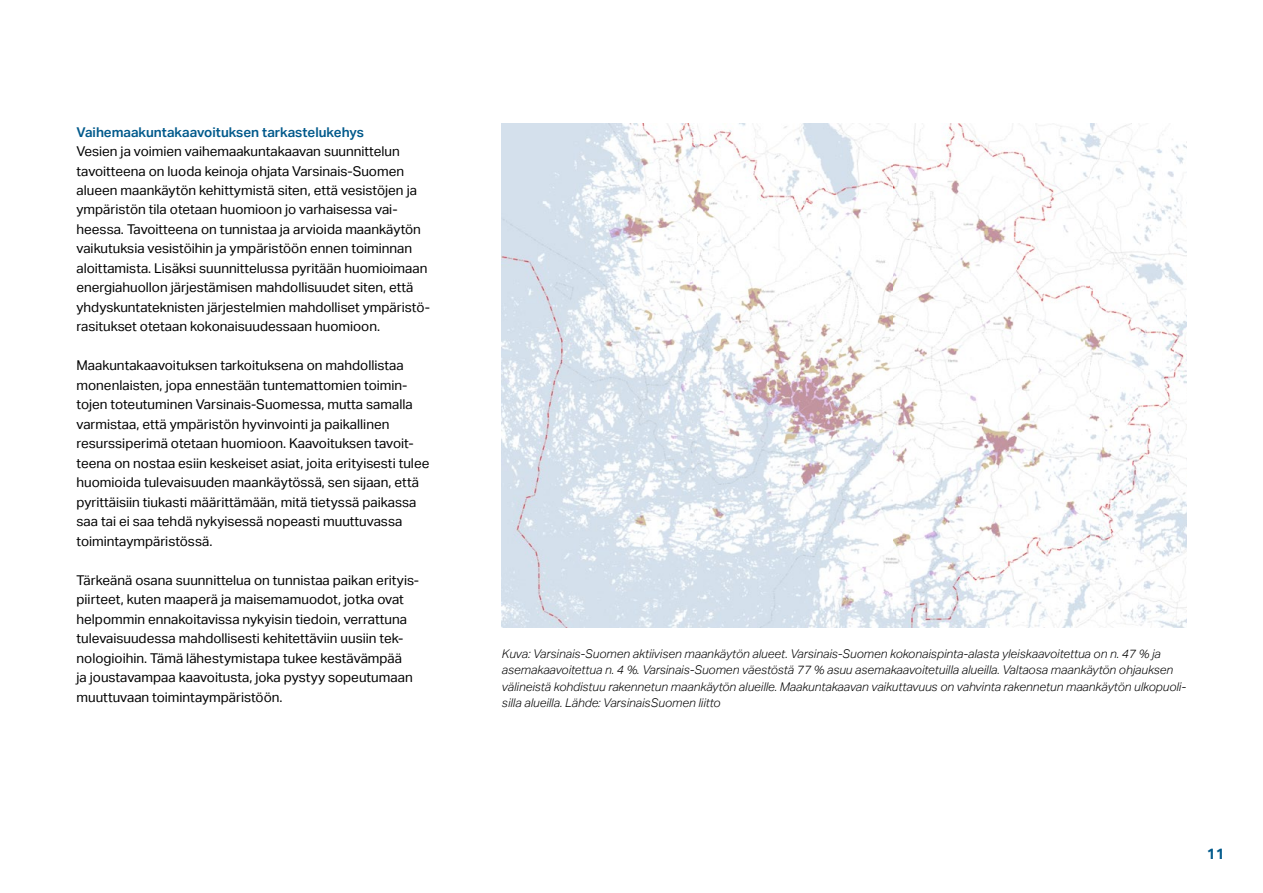
<style>
.page{position:relative;width:1263px;height:893px;background:#fff}
.page>*{position:absolute;margin:0;border:0;box-sizing:border-box;transform-origin:0 0}
.t1{font:700 15px "Aktiv Grotesk";color:#00598b}
.t2{font:13.5px/19.5px "Aktiv Grotesk";color:#000}
.t3{font:600 13.5px "Aktiv Grotesk";color:#00598b}
.t4{font:italic 300 12px/16.5px "Aktiv Grotesk";color:#000}
</style>
<div class="page">
<img style="left:502px;top:123px;width:684px;height:505px">
<p class="t3" style="left:77px;top:124px;width:289px">Vaihemaakuntakaavoituksen tarkastelukehys</p>
<p class="t2" style="left:77px;top:142px;width:355px">Vesien ja voimien vaihemaakuntakaavan suunnittelun tavoitteena on luoda keinoja ohjata Varsinais-Suomen alueen maankäytön kehittymistä siten, että vesistöjen ja ympäristön tila otetaan huomioon jo varhaisessa vai&shy;heessa. Tavoitteena on tunnistaa ja arvioida maankäytön vaikutuksia vesistöihin ja ympäristöön ennen toiminnan aloittamista. Lisäksi suunnittelussa pyritään huomioimaan energiahuollon järjestämisen mahdollisuudet siten, että yhdyskuntateknisten järjestelmien mahdolliset ympäristö&shy;rasitukset otetaan kokonaisuudessaan huomioon.</p>
<p class="t2" style="left:77px;top:356px;width:354px">Maakuntakaavoituksen tarkoituksena on mahdollistaa monenlaisten, jopa ennestään tuntemattomien toimin&shy;tojen toteutuminen Varsinais-Suomessa, mutta samalla varmistaa, että ympäristön hyvinvointi ja paikallinen resurssiperimä otetaan huomioon. Kaavoituksen tavoit&shy;teena on nostaa esiin keskeiset asiat, joita erityisesti tulee huomioida tulevaisuuden maankäytössä, sen sijaan, että pyrittäisiin tiukasti määrittämään, mitä tietyssä paikassa saa tai ei saa tehdä nykyisessä nopeasti muuttuvassa toimintaympäristössä.</p>
<p class="t2" style="left:77px;top:570px;width:344px">Tärkeänä osana suunnittelua on tunnistaa paikan erityis&shy;piirteet, kuten maaperä ja maisemamuodot, jotka ovat helpommin ennakoitavissa nykyisin tiedoin, verrattuna tulevaisuudessa mahdollisesti kehitettäviin uusiin tek&shy;nologioihin. Tämä lähestymistapa tukee kestävämpää<br>ja joustavampaa kaavoitusta, joka pystyy sopeutumaan muuttuvaan toimintaympäristöön.</p>
<p class="t4" style="left:502px;top:645px;width:686px">Kuva: Varsinais-Suomen aktiivisen maankäytön alueet. Varsinais-Suomen kokonaispinta-alasta yleiskaavoitettua on n. 47 % ja asemakaavoitettua n. 4 %. Varsinais-Suomen väestöstä 77 % asuu asemakaavoitetuilla alueilla. Valtaosa maankäytön ohjauksen välineistä kohdistuu rakennetun maankäytön alueille. Maakuntakaavan vaikuttavuus on vahvinta rakennetun maankäytön ulkopuoli&shy;silla alueilla. Lähde: VarsinaisSuomen liitto</p>
<p class="t1" style="left:1207px;top:845px;width:19px">11</p>
</div>
